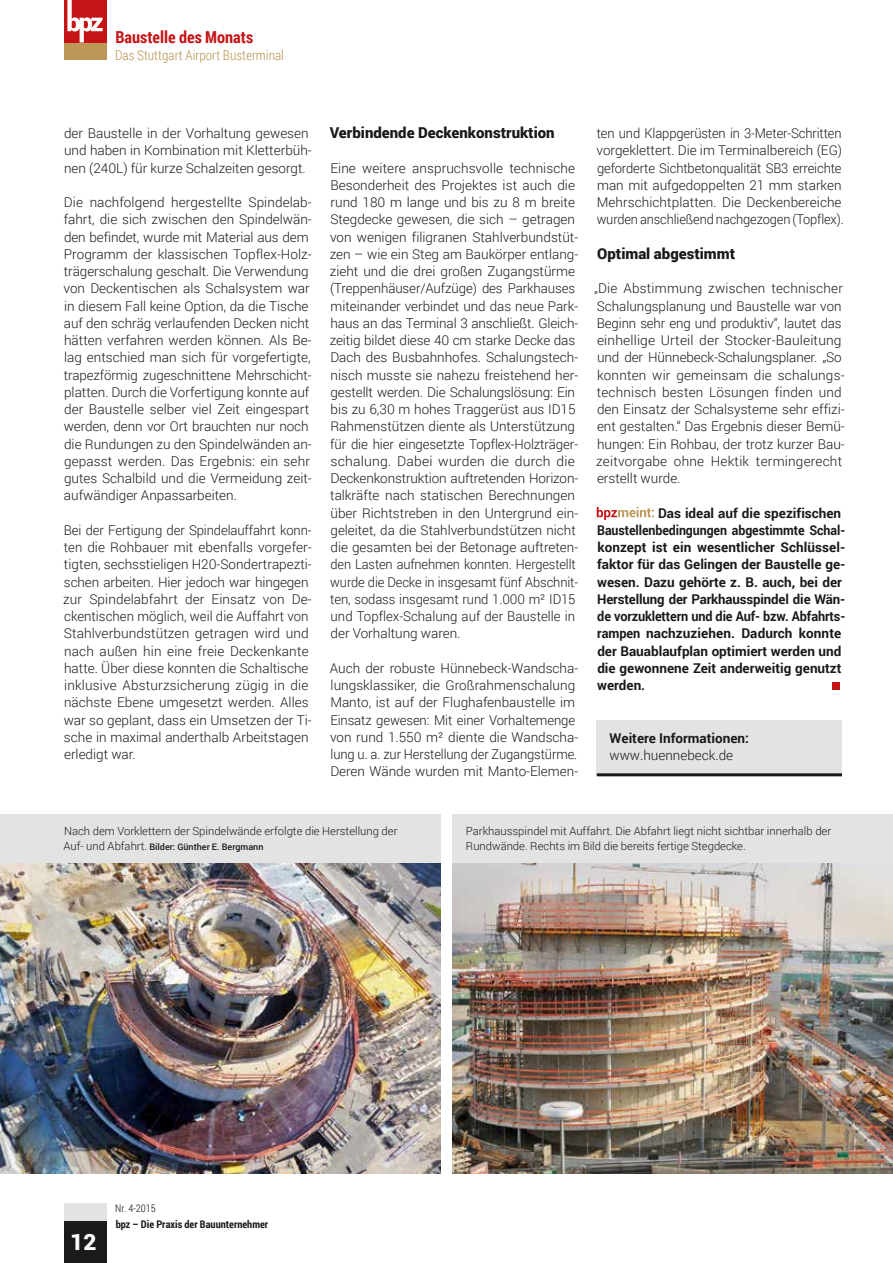
<style>
.page{position:relative;width:893px;height:1263px;background:#fff}
.page>*{position:absolute;margin:0;border:0;box-sizing:border-box;transform-origin:0 0}
.t1{font:900 22.5px "Roboto";color:#fff}
.t2{font:700 16.5px "Roboto Condensed";color:#c51415}
.t3{font:900 15px "Roboto";color:#1a1a18}
.t4{font:300 13.5px/17.2px "Roboto";color:#1a1a18}
.t5{font:700 13.5px/17.2px "Roboto";color:#1a1a18}
.t6{font:300 13.5px/17.2px "Roboto";color:#1a1a18;scale:.96 1}
.t7{font:300 13.5px "Roboto Condensed";color:#bc9758}
.t8{font:300 11.25px/15px "Roboto";color:#1a1a18}
.t9{font:700 10.5px "Roboto Condensed";color:#1a1a18}
.t10{font:300 10.5px "Roboto Condensed";color:#1a1a18}
.t11{font:500 9px "Roboto";color:#1a1a18}
.s1{font-weight:300;font-size:11.25px}
</style>
<div class="page">
<svg style="left:597px;top:507px;width:57px;height:13px"></svg>
<div style="left:832px;top:682px;width:8px;height:8px;background:#c51415"></div>
<div style="left:597px;top:720px;width:245px;height:55px;background:#e3e3e3"></div>
<hr style="left:597px;top:773px;width:245px;height:3px;background:#1a1a18">
<img style="left:0;top:862px;width:440px;height:311px">
<img style="left:453px;top:862px;width:440px;height:311px">
<div style="left:453px;top:814px;width:440px;height:48px;background:#e3e3e3"></div>
<div style="left:0;top:814px;width:440px;height:48px;background:#e3e3e3"></div>
<div style="left:64px;top:1220px;width:42px;height:43px;background:#1a1a18"></div>
<div style="left:64px;top:43px;width:42px;height:17px;background:#bc9758"></div>
<div style="left:64px;top:0;width:42px;height:43px;background:#c51415"></div>
<svg style="left:67px;top:0;width:36px;height:43px"></svg>
<div style="left:64px;top:1203px;width:42px;height:17px;background:#e3e3e3"></div>
<p class="t2" style="left:115px;top:25px;width:139px">Baustelle des Monats</p>
<p class="t7" style="left:115px;top:45px;width:170px">Das Stuttgart Airport Busterminal</p>
<p class="t4" style="left:64px;top:124px;width:249px">der Baustelle in der Vorhaltung gewesen und haben in Kombination mit Kletterbüh&shy;nen (240L) für kurze Schalzeiten gesorgt.</p>
<p class="t4" style="left:64px;top:193px;width:250px">Die nachfolgend hergestellte Spindelab&shy;fahrt, die sich zwischen den Spindelwän&shy;den befindet, wurde mit Material aus dem Programm der klassischen Topflex-Holz&shy;trägerschalung geschalt. Die Verwendung von Deckentischen als Schalsystem war in diesem Fall keine Option, da die Tische auf den schräg verlaufenden Decken nicht hätten verfahren werden können. Als Be&shy;lag entschied man sich für vorgefertigte, trapezförmig zugeschnittene Mehrschicht&shy;platten. Durch die Vorfertigung konnte auf der Baustelle selber viel Zeit eingespart werden, denn vor Ort brauchten nur noch die Rundungen zu den Spindelwänden an&shy;gepasst werden. Das Ergebnis: ein sehr gutes Schalbild und die Vermeidung zeit&shy;aufwändiger Anpassarbeiten.</p>
<p class="t4" style="left:63px;top:521px;width:250px">Bei der Fertigung der Spindelauffahrt konn&shy;ten die Rohbauer mit ebenfalls vorgefer&shy;tigten, sechsstieligen H20-Sondertrapezti&shy;schen arbeiten. Hier jedoch war hingegen zur Spindelabfahrt der Einsatz von De&shy;ckentischen möglich, weil die Auffahrt von Stahlverbundstützen getragen wird und nach außen hin eine freie Deckenkante hatte. Über diese konnten die Schaltische inklusive Absturzsicherung zügig in die nächste Ebene umgesetzt werden. Alles war so geplant, dass ein Umsetzen der Ti&shy;sche in maximal anderthalb Arbeitstagen erledigt war.</p>
<p class="t3" style="left:330px;top:122px;width:226px">Verbindende Deckenkonstruktion</p>
<p class="t4" style="left:330px;top:159px;width:250px">Eine weitere anspruchsvolle technische Besonderheit des Projektes ist auch die rund 180 m lange und bis zu 8 m breite Stegdecke gewesen, die sich – getragen von wenigen filigranen Stahlverbundstüt&shy;zen – wie ein Steg am Baukörper entlang&shy;zieht und die drei großen Zugangstürme (Treppenhäuser/Aufzüge) des Parkhauses miteinander verbindet und das neue Park&shy;haus an das Terminal 3 anschließt. Gleich&shy;zeitig bildet diese 40 cm starke Decke das Dach des Busbahnhofes. Schalungstech&shy;nisch musste sie nahezu freistehend her&shy;gestellt werden. Die Schalungslösung: Ein bis zu 6,30 m hohes Traggerüst aus ID15<br>Rahmenstützen diente als Unterstützung für die hier eingesetzte Topflex-Holzträger&shy;schalung. Dabei wurden die durch die Deckenkonstruktion auftretenden Horizon&shy;talkräfte nach statischen Berechnungen über Richtstreben in den Untergrund ein&shy;geleitet, da die Stahlverbundstützen nicht die gesamten bei der Betonage auftreten&shy;den Lasten aufnehmen konnten. Hergestellt wurde die Decke in insgesamt fünf Abschnit&shy;ten, sodass insgesamt rund 1.000 m² ID15 und Topflex-Schalung auf der Baustelle in der Vorhaltung waren.</p>
<p class="t4" style="left:330px;top:659px;width:250px">Auch der robuste Hünnebeck-Wandscha&shy;lungsklassiker, die Großrahmenschalung Manto, ist auf der Flughafenbaustelle im Einsatz gewesen: Mit einer Vorhaltemenge von rund 1.550 m² diente die Wandscha&shy;lung u. a. zur Herstellung der Zugangstürme.<br>Deren Wände wurden mit Manto-Elemen-</p>
<p class="t6" style="left:596px;top:124px;width:259px">ten und Klappgerüsten in 3-Meter-Schritten vorgeklettert. Die im Terminalbereich (EG) geforderte Sichtbetonqualität SB3 erreichte man mit aufgedoppelten 21 mm starken Mehrschichtplatten. Die Deckenbereiche wurden anschließend nachgezogen (Topflex).</p>
<p class="t3" style="left:597px;top:243px;width:139px">Optimal abgestimmt</p>
<p class="t4" style="left:594px;top:279px;width:252px">„Die Abstimmung zwischen technischer Schalungsplanung und Baustelle war von Beginn sehr eng und produktiv“, lautet das einhellige Urteil der Stocker-Bauleitung und der Hünnebeck-Schalungsplaner. „So konnten wir gemeinsam die schalungs&shy;technisch besten Lösungen finden und den Einsatz der Schalsysteme sehr effizi&shy;ent gestalten.“ Das Ergebnis dieser Bemü&shy;hungen: Ein Rohbau, der trotz kurzer Bau&shy;zeitvorgabe ohne Hektik termingerecht erstellt wurde.</p>
<p class="t5" style="left:597px;top:504px;width:250px;text-indent:61px">Das ideal auf die spezifischen Baustellenbedingungen abgestimmte Schal&shy;konzept ist ein wesentlicher Schlüssel&shy;faktor für das Gelingen der Baustelle ge&shy;wesen. Dazu gehörte z. B. auch, bei der Herstellung der Parkhausspindel die Wän&shy;de vorzuklettern und die Auf- bzw. Abfahrts&shy;rampen nachzuziehen. Dadurch konnte der Bauablaufplan optimiert werden und die gewonnene Zeit anderweitig genutzt werden.</p>
<p class="t5" style="left:610px;top:729px;width:141px">Weitere Informationen:</p>
<p class="t4" style="left:609px;top:746px;width:125px">www.huennebeck.de</p>
<p class="t8" style="left:64px;top:823px;width:335px">Nach dem Vorklettern der Spindelwände erfolgte die Herstellung der</p>
<p class="t11" style="left:64px;top:840px;width:201px"><span class="s1">Auf- und Abfahrt.</span> Bilder: Günther E. Bergmann</p>
<p class="t8" style="left:466px;top:823px;width:367px">Parkhausspindel mit Auffahrt. Die Abfahrt liegt nicht sichtbar innerhalb der<br>Rundwände. Rechts im Bild die bereits fertige Stegdecke.</p>
<h1 class="t1" style="left:70px;top:1226px;width:28px">12</h1>
<p class="t10" style="left:115px;top:1201px;width:42px">Nr. 4-2015</p>
<p class="t9" style="left:116px;top:1217px;width:154px">bpz – Die Praxis der Bauunternehmer</p>
</div>
